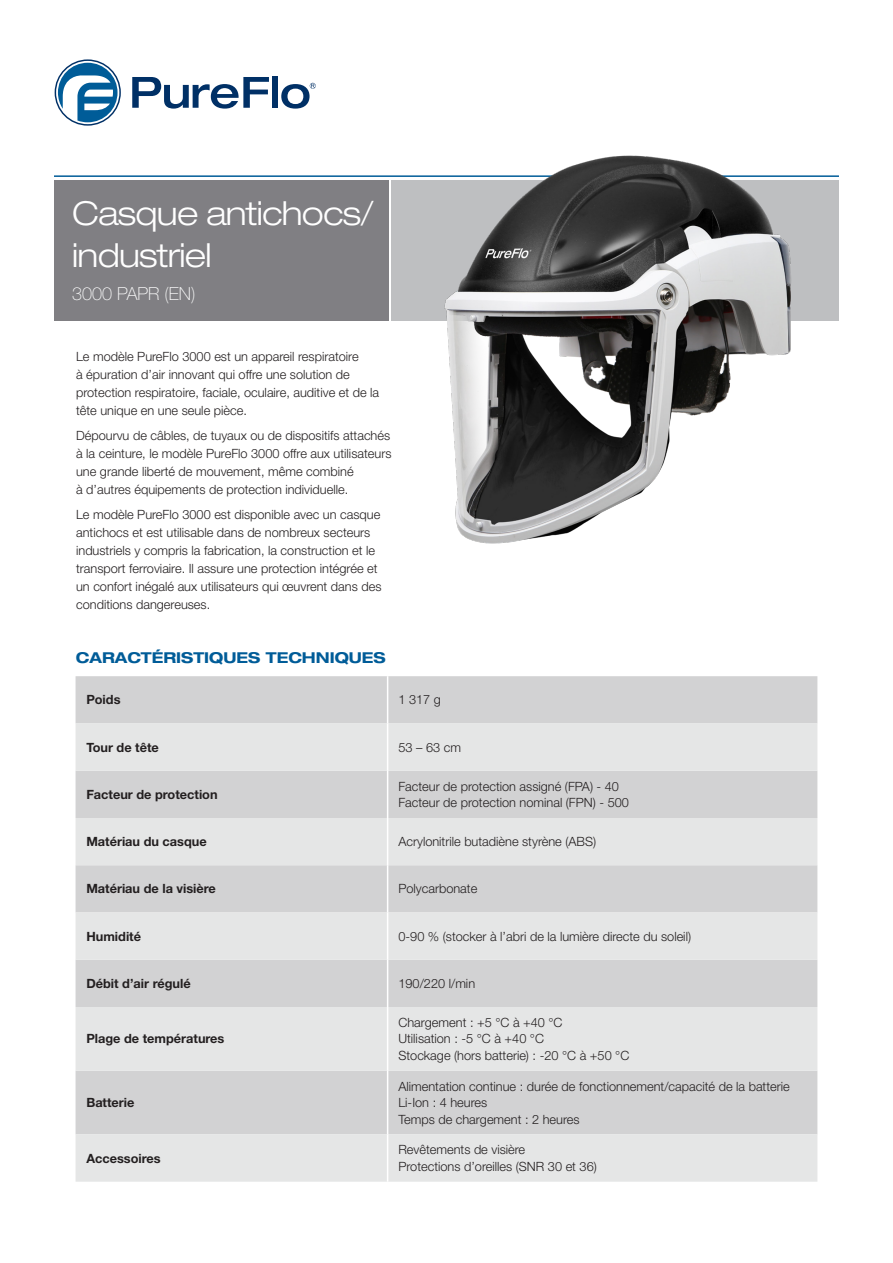
<style>
.page{position:relative;width:893px;height:1263px;background:#fff}
.page>*{position:absolute;margin:0;border:0;box-sizing:border-box;transform-origin:0 0}
.t1{font:300 expanded 33px/41.4px "Helvetica Neue LT Std";letter-spacing:-.02em;color:#fff}
.t2{font:100 18px "Helvetica Neue LT Std";color:#fff}
.t3{font:700 expanded 15px "Helvetica Neue LT Std";color:#005c98}
.Intro_Paragraph{font:300 12.75px/18px "Helvetica Neue LT Std";color:#231f20}
.End_Notes{font:300 12.75px/16.5px "Helvetica Neue LT Std";color:#231f20}
.End_Notes-2{font:700 12.75px "Helvetica Neue LT Std";color:#231f20}
</style>
<div class="page">
<div style="left:54px;top:180px;width:335px;height:141px;background:#807f83"></div>
<div style="left:392px;top:180px;width:447px;height:141px;background:#bebfc1"></div>
<hr style="left:54px;top:175px;width:785px;height:2px;background:#005c98">
<div style="left:55px;top:59px;width:66px;height:67px;border:1px solid #003066;border-radius:50%"></div>
<svg style="left:58px;top:63px;width:60px;height:59px"></svg>
<svg style="left:132px;top:77px;width:137px;height:32px"></svg>
<div style="left:272px;top:76px;width:6px;height:32px;background:#003066"></div>
<svg style="left:281px;top:83px;width:35px;height:26px"></svg>
<div style="left:76px;top:676px;width:741px;height:47px;background:#d2d2d3"></div>
<svg style="left:76px;top:723px;width:741px;height:459px;background:#dcdddd"></svg>
<hr style="left:387px;top:676px;width:1px;height:47px;background:#fff">
<hr style="left:387px;top:723px;width:1px;height:48px;background:#fff">
<hr style="left:387px;top:771px;width:1px;height:47px;background:#fff">
<hr style="left:387px;top:818px;width:1px;height:47px;background:#fff">
<hr style="left:387px;top:865px;width:1px;height:47px;background:#fff">
<hr style="left:387px;top:912px;width:1px;height:48px;background:#fff">
<hr style="left:387px;top:960px;width:1px;height:47px;background:#fff">
<hr style="left:387px;top:1007px;width:1px;height:64px;background:#fff">
<hr style="left:387px;top:1071px;width:1px;height:63px;background:#fff">
<hr style="left:387px;top:1134px;width:1px;height:48px;background:#fff">
<img style="left:399px;top:155px;width:436px;height:389px">
<p class="t1" style="left:72px;top:192px;width:303px">Casque antichocs/ industriel</p>
<p class="t2" style="left:72px;top:283px;width:125px">3000 PAPR (EN)</p>
<p class="Intro_Paragraph" style="left:76px;top:348px;width:305px">Le modèle PureFlo 3000 est un appareil respiratoire<br>à épuration d’air innovant qui offre une solution de protection respiratoire, faciale, oculaire, auditive et de la tête unique en une seule pièce.</p>
<p class="Intro_Paragraph" style="left:76px;top:426px;width:317px">Dépourvu de câbles, de tuyaux ou de dispositifs attachés à la ceinture, le modèle PureFlo 3000 offre aux utilisateurs une grande liberté de mouvement, même combiné<br>à d’autres équipements de protection individuelle.</p>
<p class="Intro_Paragraph" style="left:76px;top:505px;width:307px">Le modèle PureFlo 3000 est disponible avec un casque antichocs et est utilisable dans de nombreux secteurs industriels y compris la fabrication, la construction et le transport ferroviaire. Il assure une protection intégrée et un confort inégalé aux utilisateurs qui œuvrent dans des conditions dangereuses.</p>
<p class="t3" style="left:76px;top:648px;width:311px">CARACTÉRISTIQUES TECHNIQUES</p>
<p class="End_Notes-2" style="left:86px;top:692px;width:36px">Poids</p>
<p class="End_Notes" style="left:398px;top:691px;width:44px">1 317 g</p>
<p class="End_Notes-2" style="left:86px;top:739px;width:74px">Tour de tête</p>
<p class="End_Notes" style="left:398px;top:739px;width:64px">53 – 63 cm</p>
<p class="End_Notes-2" style="left:86px;top:786px;width:133px">Facteur de protection</p>
<p class="End_Notes" style="left:398px;top:778px;width:222px">Facteur de protection assigné (FPA) - 40</p>
<p class="End_Notes" style="left:398px;top:794px;width:232px">Facteur de protection nominal (FPN) - 500</p>
<p class="End_Notes-2" style="left:86px;top:834px;width:122px">Matériau du casque</p>
<p class="End_Notes" style="left:398px;top:833px;width:199px">Acrylonitrile butadiène styrène (ABS)</p>
<p class="End_Notes-2" style="left:86px;top:881px;width:131px">Matériau de la visière</p>
<p class="End_Notes" style="left:398px;top:880px;width:80px">Polycarbonate</p>
<p class="End_Notes-2" style="left:86px;top:928px;width:56px">Humidité</p>
<p class="End_Notes" style="left:398px;top:928px;width:294px">0-90 % (stocker à l’abri de la lumière directe du soleil)</p>
<p class="End_Notes-2" style="left:86px;top:975px;width:106px">Débit d’air régulé</p>
<p class="End_Notes" style="left:398px;top:975px;width:78px">190/220 l/min</p>
<p class="End_Notes-2" style="left:86px;top:1031px;width:140px">Plage de températures</p>
<p class="End_Notes-2" style="left:86px;top:1095px;width:50px">Batterie</p>
<p class="End_Notes-2" style="left:86px;top:1150px;width:76px">Accessoires</p>
<p class="End_Notes" style="left:398px;top:1014px;width:166px">Chargement : +5 °C à +40 °C</p>
<p class="End_Notes" style="left:398px;top:1030px;width:147px">Utilisation : -5 °C à +40 °C</p>
<p class="End_Notes" style="left:398px;top:1047px;width:232px">Stockage (hors batterie) : -20 °C à +50 °C</p>
<p class="End_Notes" style="left:398px;top:1077px;width:393px">Alimentation continue : durée de fonctionnement/capacité de la batterie<br>Li-Ion : 4 heures</p>
<p class="End_Notes" style="left:398px;top:1110px;width:183px">Temps de chargement : 2 heures</p>
<p class="End_Notes" style="left:398px;top:1141px;width:128px">Revêtements de visière</p>
<p class="End_Notes" style="left:398px;top:1158px;width:200px">Protections d’oreilles (SNR 30 et 36)</p>
</div>
